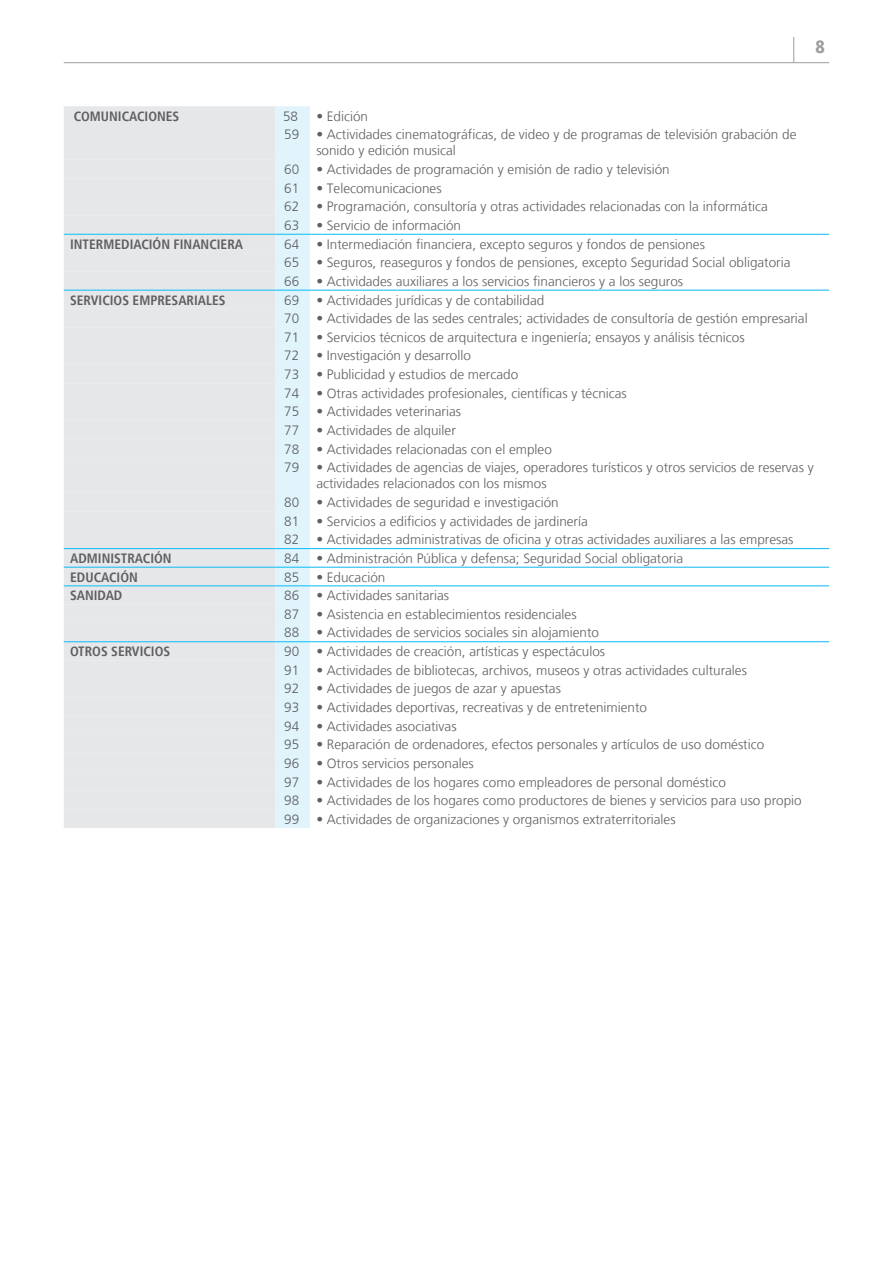
<style>
.page{position:relative;width:893px;height:1263px;background:#fff}
.page>*{position:absolute;margin:0;border:0;box-sizing:border-box;transform-origin:0 0}
.t1{font:900 condensed 18px "Frutiger LT";color:#9c9e9e}
.texto{font:300 13.5px "Frutiger LT";color:#5f5f62}
.texto-2{font:700 condensed 13.5px "Frutiger LT";color:#5f5f62}
</style>
<div class="page">
<hr style="left:64px;top:62px;width:765px;height:1px;background:#9c9e9e">
<svg style="left:793px;top:37px;width:1px;height:25px"></svg>
<div style="left:64px;top:106px;width:212px;height:722px;background:#e6e7e9"></div>
<div style="left:276px;top:106px;width:34px;height:722px;background:#e1f4fc"></div>
<svg style="left:310px;top:233px;width:519px;height:410px"></svg>
<div style="left:64px;top:125px;width:212px;height:684px;background:#e6e7e9"></div>
<hr style="left:64px;top:234px;width:212px;height:1px;background:#22c2f3">
<hr style="left:276px;top:234px;width:34px;height:1px;background:#22c2f3">
<hr style="left:310px;top:234px;width:519px;height:1px;background:#22c2f3">
<hr style="left:64px;top:290px;width:212px;height:1px;background:#22c2f3">
<hr style="left:276px;top:290px;width:34px;height:1px;background:#22c2f3">
<hr style="left:310px;top:290px;width:519px;height:1px;background:#22c2f3">
<hr style="left:64px;top:548px;width:212px;height:1px;background:#22c2f3">
<hr style="left:276px;top:548px;width:34px;height:1px;background:#22c2f3">
<hr style="left:310px;top:548px;width:519px;height:1px;background:#22c2f3">
<hr style="left:64px;top:567px;width:212px;height:1px;background:#22c2f3">
<hr style="left:276px;top:567px;width:34px;height:1px;background:#22c2f3">
<hr style="left:310px;top:567px;width:519px;height:1px;background:#22c2f3">
<hr style="left:64px;top:585px;width:212px;height:1px;background:#22c2f3">
<hr style="left:276px;top:585px;width:34px;height:1px;background:#22c2f3">
<hr style="left:310px;top:585px;width:519px;height:1px;background:#22c2f3">
<hr style="left:64px;top:641px;width:212px;height:1px;background:#22c2f3">
<hr style="left:276px;top:641px;width:34px;height:1px;background:#22c2f3">
<hr style="left:310px;top:641px;width:519px;height:1px;background:#22c2f3">
<h1 class="t1" style="left:816px;top:36px;width:11px">8</h1>
<p class="texto-2" style="left:74px;top:108px;width:107px">COMUNICACIONES</p>
<p class="texto" style="left:283px;top:108px;width:17px">58</p>
<p class="texto" style="left:316px;top:108px;width:53px">• Edición</p>
<p class="texto" style="left:284px;top:127px;width:17px">59</p>
<p class="texto" style="left:316px;top:127px;width:482px">• Actividades cinematográficas, de video y de programas de televisión grabación de</p>
<p class="texto" style="left:316px;top:143px;width:141px">sonido y edición musical</p>
<p class="texto" style="left:284px;top:162px;width:17px">60</p>
<p class="texto" style="left:316px;top:162px;width:355px">• Actividades de programación y emisión de radio y televisión</p>
<p class="texto" style="left:284px;top:180px;width:17px">61</p>
<p class="texto" style="left:316px;top:180px;width:127px">• Telecomunicaciones</p>
<p class="texto" style="left:284px;top:199px;width:17px">62</p>
<p class="texto" style="left:316px;top:199px;width:453px">• Programación, consultoría y otras actividades relacionadas con la informática</p>
<p class="texto" style="left:284px;top:218px;width:17px">63</p>
<p class="texto" style="left:316px;top:218px;width:146px">• Servicio de información</p>
<p class="texto-2" style="left:70px;top:236px;width:174px">INTERMEDIACIÓN FINANCIERA</p>
<p class="texto" style="left:284px;top:236px;width:17px">64</p>
<p class="texto" style="left:316px;top:236px;width:390px">• Intermediación financiera, excepto seguros y fondos de pensiones</p>
<p class="texto" style="left:284px;top:255px;width:17px">65</p>
<p class="texto" style="left:316px;top:255px;width:476px">• Seguros, reaseguros y fondos de pensiones, excepto Seguridad Social obligatoria</p>
<p class="texto" style="left:284px;top:274px;width:17px">66</p>
<p class="texto" style="left:316px;top:274px;width:368px">• Actividades auxiliares a los servicios financieros y a los seguros</p>
<p class="texto-2" style="left:70px;top:292px;width:157px">SERVICIOS EMPRESARIALES</p>
<p class="texto" style="left:284px;top:292px;width:17px">69</p>
<p class="texto" style="left:316px;top:292px;width:230px">• Actividades jurídicas y de contabilidad</p>
<p class="texto" style="left:284px;top:311px;width:17px">70</p>
<p class="texto" style="left:316px;top:311px;width:493px">• Actividades de las sedes centrales; actividades de consultoría de gestión empresarial</p>
<p class="texto" style="left:284px;top:329px;width:17px">71</p>
<p class="texto" style="left:316px;top:329px;width:430px">• Servicios técnicos de arquitectura e ingeniería; ensayos y análisis técnicos</p>
<p class="texto" style="left:284px;top:348px;width:17px">72</p>
<p class="texto" style="left:316px;top:348px;width:156px">• Investigación y desarrollo</p>
<p class="texto" style="left:284px;top:367px;width:17px">73</p>
<p class="texto" style="left:316px;top:367px;width:203px">• Publicidad y estudios de mercado</p>
<p class="texto" style="left:284px;top:385px;width:17px">74</p>
<p class="texto" style="left:316px;top:385px;width:312px">• Otras actividades profesionales, científicas y técnicas</p>
<p class="texto" style="left:284px;top:404px;width:17px">75</p>
<p class="texto" style="left:316px;top:404px;width:146px">• Actividades veterinarias</p>
<p class="texto" style="left:284px;top:423px;width:17px">77</p>
<p class="texto" style="left:316px;top:423px;width:141px">• Actividades de alquiler</p>
<p class="texto" style="left:284px;top:441px;width:17px">78</p>
<p class="texto" style="left:316px;top:441px;width:237px">• Actividades relacionadas con el empleo</p>
<p class="texto" style="left:284px;top:460px;width:17px">79</p>
<p class="texto" style="left:316px;top:460px;width:499px">• Actividades de agencias de viajes, operadores turísticos y otros servicios de reservas y</p>
<p class="texto" style="left:316px;top:476px;width:232px">actividades relacionados con los mismos</p>
<p class="texto" style="left:284px;top:495px;width:17px">80</p>
<p class="texto" style="left:316px;top:495px;width:244px">• Actividades de seguridad e investigación</p>
<p class="texto" style="left:284px;top:513px;width:17px">81</p>
<p class="texto" style="left:316px;top:513px;width:273px">• Servicios a edificios y actividades de jardinería</p>
<p class="texto" style="left:284px;top:532px;width:17px">82</p>
<p class="texto" style="left:316px;top:532px;width:478px">• Actividades administrativas de oficina y otras actividades auxiliares a las empresas</p>
<p class="texto-2" style="left:70px;top:550px;width:103px">ADMINISTRACIÓN</p>
<p class="texto" style="left:284px;top:551px;width:17px">84</p>
<p class="texto" style="left:316px;top:551px;width:368px">• Administración Pública y defensa; Seguridad Social obligatoria</p>
<p class="texto-2" style="left:70px;top:569px;width:69px">EDUCACIÓN</p>
<p class="texto" style="left:284px;top:569px;width:17px">85</p>
<p class="texto" style="left:316px;top:569px;width:71px">• Educación</p>
<p class="texto-2" style="left:70px;top:587px;width:54px">SANIDAD</p>
<p class="texto" style="left:284px;top:588px;width:17px">86</p>
<p class="texto" style="left:316px;top:588px;width:134px">• Actividades sanitarias</p>
<p class="texto" style="left:284px;top:606px;width:17px">87</p>
<p class="texto" style="left:316px;top:606px;width:262px">• Asistencia en establecimientos residenciales</p>
<p class="texto" style="left:284px;top:625px;width:17px">88</p>
<p class="texto" style="left:316px;top:625px;width:284px">• Actividades de servicios sociales sin alojamiento</p>
<p class="texto-2" style="left:70px;top:643px;width:102px">OTROS SERVICIOS</p>
<p class="texto" style="left:284px;top:644px;width:17px">90</p>
<p class="texto" style="left:316px;top:644px;width:290px">• Actividades de creación, artísticas y espectáculos</p>
<p class="texto" style="left:284px;top:662px;width:17px">91</p>
<p class="texto" style="left:316px;top:662px;width:432px">• Actividades de bibliotecas, archivos, museos y otras actividades culturales</p>
<p class="texto" style="left:284px;top:681px;width:17px">92</p>
<p class="texto" style="left:316px;top:681px;width:246px">• Actividades de juegos de azar y apuestas</p>
<p class="texto" style="left:284px;top:700px;width:17px">93</p>
<p class="texto" style="left:316px;top:700px;width:332px">• Actividades deportivas, recreativas y de entretenimiento</p>
<p class="texto" style="left:284px;top:718px;width:17px">94</p>
<p class="texto" style="left:316px;top:718px;width:142px">• Actividades asociativas</p>
<p class="texto" style="left:284px;top:737px;width:17px">95</p>
<p class="texto" style="left:316px;top:737px;width:449px">• Reparación de ordenadores, efectos personales y artículos de uso doméstico</p>
<p class="texto" style="left:284px;top:756px;width:17px">96</p>
<p class="texto" style="left:316px;top:756px;width:159px">• Otros servicios personales</p>
<p class="texto" style="left:284px;top:774px;width:17px">97</p>
<p class="texto" style="left:316px;top:774px;width:411px">• Actividades de los hogares como empleadores de personal doméstico</p>
<p class="texto" style="left:284px;top:793px;width:17px">98</p>
<p class="texto" style="left:316px;top:793px;width:487px">• Actividades de los hogares como productores de bienes y servicios para uso propio</p>
<p class="texto" style="left:284px;top:811px;width:17px">99</p>
<p class="texto" style="left:316px;top:811px;width:361px">• Actividades de organizaciones y organismos extraterritoriales</p>
</div>
